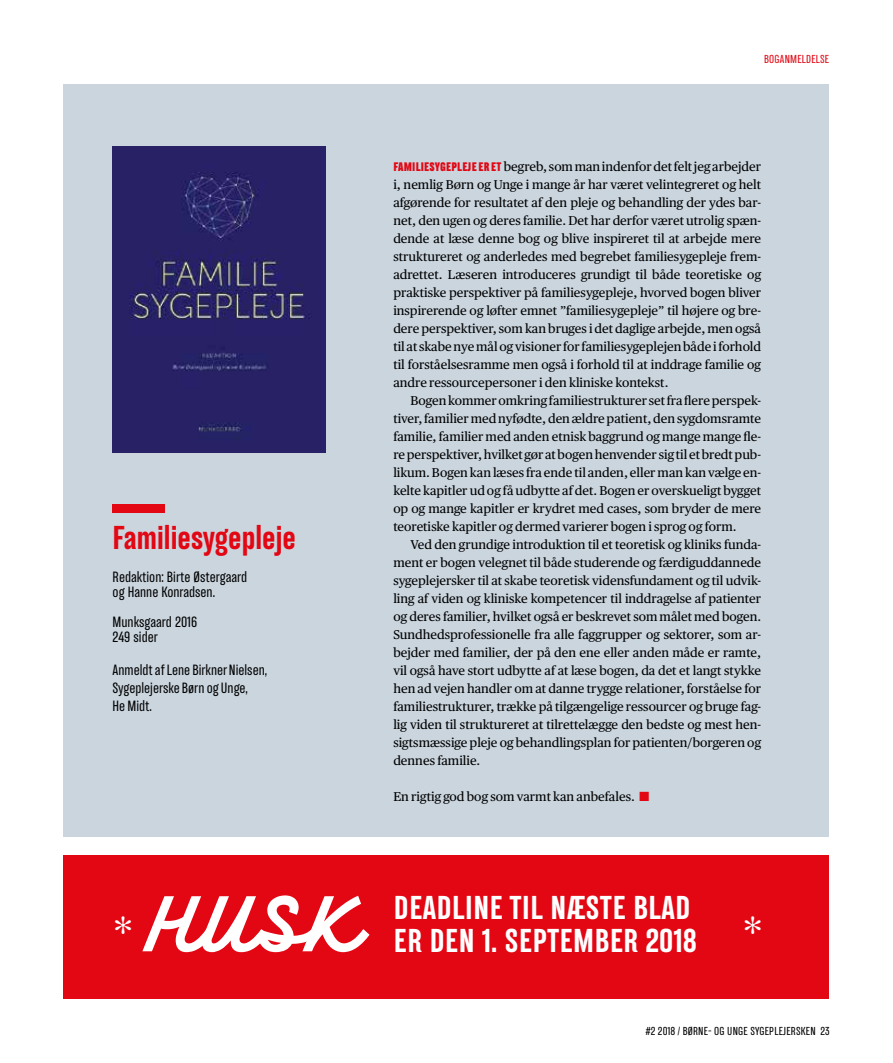
<style>
.page{position:relative;width:893px;height:1063px;background:#fff}
.page>*{position:absolute;margin:0;border:0;box-sizing:border-box;transform-origin:0 0}
.t1{font:700 78.75px "TT Backwards Script";color:#fff}
.t2{font:700 30px/33px "TT Backwards Sans";letter-spacing:.02em;color:#fff}
.t3{font:700 30px "TT Backwards Sans";color:#e30613}
.t4{font:13.5px/15px "TT Backwards Sans";color:#000}
.t5{font:12.75px/18px "Publico Text";color:#000;text-align:justify}
.t6{font:10.5px "TT Backwards Sans";letter-spacing:.02em;color:#000}
.t7{font:10.5px "TT Backwards Sans";letter-spacing:.02em;color:#e30613}
.s1{font-family:"TT Backwards Sans";font-weight:900;font-size:11.25px;color:#e30613}
</style>
<div class="page">
<div style="left:64px;top:85px;width:765px;height:752px;background:#cad5de"></div>
<div style="left:113px;top:504px;width:52px;height:9px;background:#e30613"></div>
<img style="left:113px;top:146px;width:212px;height:306px">
<div style="left:64px;top:855px;width:765px;height:144px;background:#e30613"></div>
<p class="t7" style="left:764px;top:53px;width:67px">BOGANMELDELSE</p>
<h2 class="t3" style="left:113px;top:518px;width:185px">Familiesygepleje</h2>
<p class="t4" style="left:113px;top:570px;width:136px">Redaktion: Birte Østergaard og Hanne Konradsen.</p>
<p class="t4" style="left:113px;top:615px;width:86px">Munksgaard 2016<br>249 sider</p>
<p class="t4" style="left:113px;top:661px;width:156px;line-height:18px">Anmeldt af Lene Birkner Nielsen,<br>Sygeplejerske Børn og Unge,<br>He Midt.</p>
<p class="t5" style="left:393px;top:157px;width:369px"><span class="s1">FAMILIESYGEPLEJE ER ET</span> begreb, som man indenfor det felt jeg arbejder i, nemlig Børn og Unge i mange år har været velintegreret og helt afgørende for resultatet af den pleje og behandling der ydes bar&shy;net, den ugen og deres familie. Det har derfor været utrolig spæn&shy;dende at læse denne bog og blive inspireret til at arbejde mere struktureret og anderledes med begrebet familiesygepleje frem&shy;adrettet. Læseren introduceres grundigt til både teoretiske og praktiske perspektiver på familiesygepleje, hvorved bogen bliver inspirerende og løfter emnet ”familiesygepleje” til højere og bre&shy;dere perspektiver, som kan bruges i det daglige arbejde, men også til at skabe nye mål og visioner for familiesygeplejen både i forhold til forståelsesramme men også i forhold til at inddrage familie og andre ressourcepersoner i den kliniske kontekst.</p>
<p class="t5" style="left:393px;top:391px;width:369px;text-indent:17px">Bogen kommer omkring familiestrukturer set fra flere perspek&shy;tiver, familier med nyfødte, den ældre patient, den sygdomsramte familie, familier med anden etnisk baggrund og mange mange fle&shy;re perspektiver, hvilket gør at bogen henvender sig til et bredt pub&shy;likum. Bogen kan læses fra ende til anden, eller man kan vælge en&shy;kelte kapitler ud og få udbytte af det. Bogen er overskueligt bygget op og mange kapitler er krydret med cases, som bryder de mere teoretiske kapitler og dermed varierer bogen i sprog og form.</p>
<p class="t5" style="left:393px;top:535px;width:369px;text-indent:17px">Ved den grundige introduktion til et teoretisk og kliniks funda&shy;ment er bogen velegnet til både studerende og færdiguddannede sygeplejersker til at skabe teoretisk vidensfundament og til udvik&shy;ling af viden og kliniske kompetencer til inddragelse af patienter og deres familier, hvilket også er beskrevet som målet med bogen.<br>Sundhedsprofessionelle fra alle faggrupper og sektorer, som ar&shy;bejder med familier, der på den ene eller anden måde er ramte, vil også have stort udbytte af at læse bogen, da det et langt stykke hen ad vejen handler om at danne trygge relationer, forståelse for familiestrukturer, trække på tilgængelige ressourcer og bruge fag&shy;lig viden til struktureret at tilrettelægge den bedste og mest hen&shy;sigtsmæssige pleje og behandlingsplan for patienten/borgeren og dennes familie.</p>
<p class="t5" style="left:393px;top:787px;width:243px">En rigtig god bog som varmt kan anbefales.</p>
<h1 class="t1" style="left:145px;top:878px;width:213px">HUSK</h1>
<h2 class="t2" style="left:394px;top:892px;width:305px">DEADLINE TIL NÆSTE BLAD<br>ER DEN 1. SEPTEMBER 2018</h2>
<p class="t6" style="left:645px;top:1025px;width:186px">#2 2018 / BØRNE- OG UNGE SYGEPLEJERSKEN 23</p>
</div>
